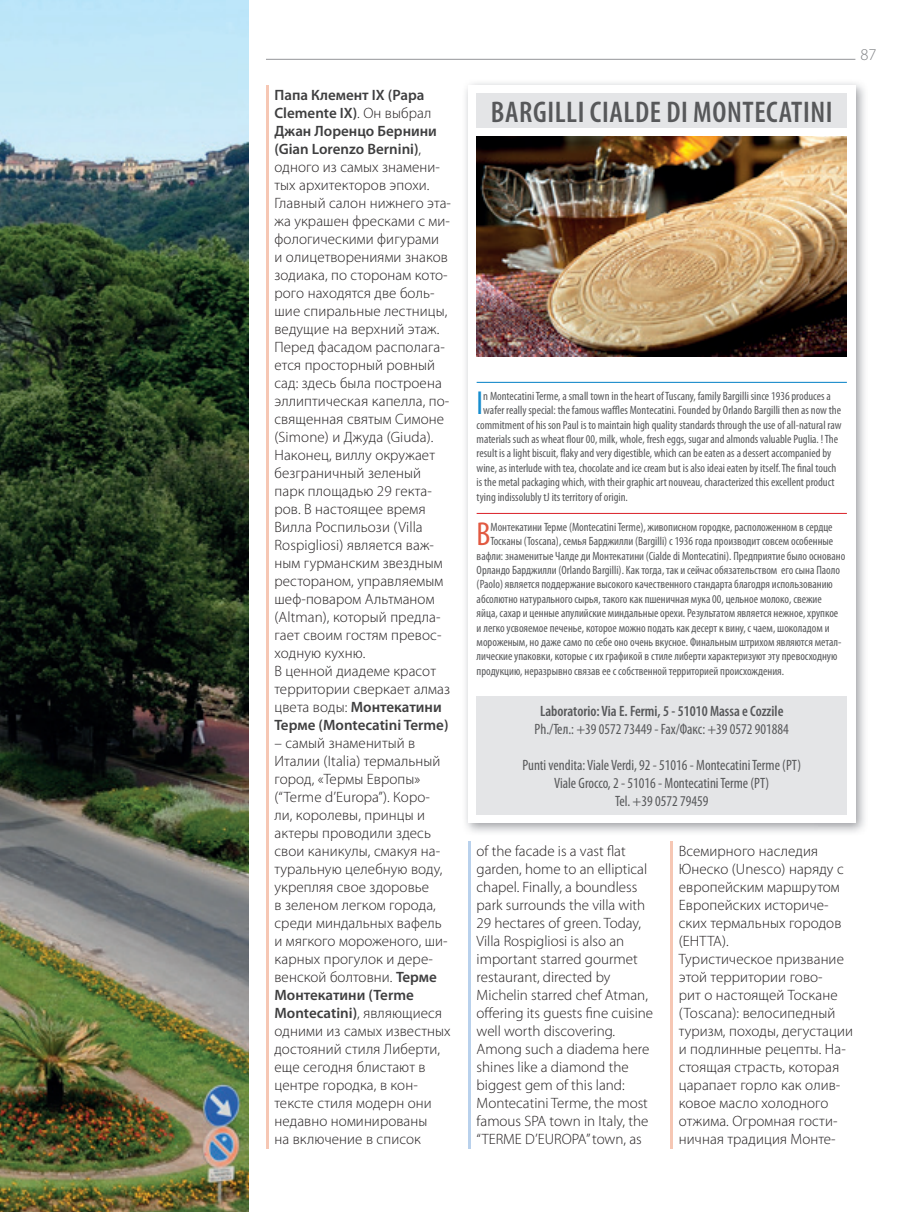
<style>
.page{position:relative;width:915px;height:1212px;background:#fff}
.page>*{position:absolute;margin:0;border:0;box-sizing:border-box;transform-origin:0 0}
.t1{font:condensed 33.3px "Myriad Pro";color:#178dce}
.t2{font:condensed 33.3px "Myriad Pro";color:#e15941}
.t3{font:600 condensed 30px "Myriad Pro";letter-spacing:.02em;color:#57585a}
.t4{font:300 16.5px "Myriad Pro";color:#808285}
.t5{font:300 15px/18px "Myriad Pro";letter-spacing:.005em;color:#231f20}
.t6{font:condensed 15px/18px "Myriad Pro";color:#57585a;text-align:center}
.t7{font:600 condensed 15px "Myriad Pro";color:#57585a}
.t8{font:condensed 12px "Myriad Pro";color:#57585a}
.s1{font-weight:600;color:#3e3e3f}
</style>
<div class="page">
<hr style="left:266px;top:59px;width:589px;height:1px;background:#939598">
<hr style="left:468px;top:841px;width:3px;height:307px;background:#b9d1ec">
<hr style="left:266px;top:85px;width:3px;height:1063px;background:#f6c7b4">
<hr style="left:670px;top:841px;width:3px;height:307px;background:#f6c7b4">
<img style="left:0;top:0;width:249px;height:1212px">
<img style="left:465px;top:83px;width:400px;height:750px">
<div style="left:468px;top:85px;width:387px;height:738px;background:#fff"></div>
<hr style="left:476px;top:382px;width:370px;height:1px;background:#007ec5">
<hr style="left:476px;top:513px;width:370px;height:1px;background:#da2128">
<div style="left:476px;top:696px;width:370px;height:118px;background:#e4e5e7"></div>
<div style="left:476px;top:94px;width:370px;height:34px;background:#e4e5e7"></div>
<img style="left:476px;top:136px;width:370px;height:220px">
<p class="t5" style="left:274px;top:86px;width:178px"><span class="s1">Папа Клемент IX (Papa<br>Clemente IX)</span>. Он выбрал<br><span class="s1">Джан Лоренцо Бернини (Gian Lorenzo Bernini)</span>, одного из самых знамени&shy;тых архитекторов эпохи.<br>Главный салон нижнего эта&shy;жа украшен фресками с ми&shy;фологическими фигурами<br>и олицетворениями знаков зодиака, по сторонам кото&shy;рого находятся две боль&shy;шие спиральные лестницы, ведущие на верхний этаж.<br>Перед фасадом располага&shy;ется просторный ровный сад: здесь была построена эллиптическая капелла, по&shy;священная святым Симоне (Simone) и Джуда (Giuda).<br>Наконец, виллу окружает безграничный зеленый парк площадью 29 гекта&shy;ров. В настоящее время<br>Вилла Роспильози (Villa<br>Rospigliosi) является важ&shy;ным гурманским звездным рестораном, управляемым шеф-поваром Альтманом (Altman), который предла&shy;гает своим гостям превос&shy;ходную кухню.<br>В ценной диадеме красот территории сверкает алмаз цвета воды: <span class="s1">Монтекатини<br>Терме (Montecatini Terme)</span></p>
<p class="t5" style="left:274px;top:734px;width:177px">– самый знаменитый в<br>Италии (Italia) термальный город, «Термы Европы» (“Terme d’Europa”). Коро&shy;ли, королевы, принцы и актеры проводили здесь свои каникулы, смакуя на&shy;туральную целебную воду, укрепляя свое здоровье<br>в зеленом легком города, среди миндальных вафель и мягкого мороженого, ши&shy;карных прогулок и дере&shy;венской болтовни. <span class="s1">Терме<br>Монтекатини (Terme<br>Montecatini)</span>, являющиеся одними из самых известных достояний стиля Либерти, еще сегодня блистают в центре городка, в кон&shy;тексте стиля модерн они недавно номинированы<br>на включение в список</p>
<h2 class="t3" style="left:490px;top:95px;width:343px">BARGILLI CIALDE DI MONTECATINI</h2>
<p class="t4" style="left:860px;top:45px;width:18px">87</p>
<h1 class="t1" style="left:476px;top:383px;width:8px">I</h1>
<p class="t8" style="left:483px;top:388px;width:349px">n Montecatini Terme, a small town in the heart of Tuscany, family Bargilli since 1936 produces a</p>
<p class="t8" style="left:483px;top:403px;width:359px">wafer really special: the famous waffles Montecatini. Founded by Orlando Bargilli then as now the</p>
<p class="t8" style="left:476px;top:417px;width:366px">commitment of his son Paul is to maintain high quality standards through the use of all-natural raw</p>
<p class="t8" style="left:476px;top:432px;width:363px">materials such as wheat flour 00, milk, whole, fresh eggs, sugar and almonds valuable Puglia. ! The</p>
<p class="t8" style="left:476px;top:446px;width:356px">result is a light biscuit, flaky and very digestible, which can be eaten as a dessert accompanied by</p>
<p class="t8" style="left:476px;top:460px;width:361px">wine, as interlude with tea, chocolate and ice cream but is also ideai eaten by itself. The final touch</p>
<p class="t8" style="left:476px;top:475px;width:359px">is the metal packaging which, with their graphic art nouveau, characterized this excellent product</p>
<p class="t8" style="left:476px;top:489px;width:153px">tying indissolubly tJ its territory of origin.</p>
<h1 class="t2" style="left:476px;top:514px;width:15px">В</h1>
<p class="t8" style="left:490px;top:520px;width:343px">Монтекатини Терме (Montecatini Terme), живописном городке, расположенном в сердце</p>
<p class="t8" style="left:490px;top:534px;width:344px">Тосканы (Toscana), семья Барджилли (Bargilli) c 1936 года производит совсем особенные</p>
<p class="t8" style="left:476px;top:548px;width:370px">вафли: знаменитые Чалде ди Монтекатини (Cialde di Montecatini). Предприятие было основано</p>
<p class="t8" style="left:476px;top:563px;width:365px">Орландо Барджилли (Orlando Bargilli). Как тогда, так и сейчас обязательством его сына Паоло</p>
<p class="t8" style="left:476px;top:577px;width:357px">(Paolo) является поддержание высокого качественного стандарта благодря использованию</p>
<p class="t8" style="left:476px;top:592px;width:346px">абсолютно натурального сырья, такого как пшеничная мука 00, цельное молоко, свежие</p>
<p class="t8" style="left:476px;top:606px;width:363px">яйца, сахар и ценные апулийские миндальные орехи. Результатом является нежное, хрупкое</p>
<p class="t8" style="left:476px;top:620px;width:354px">и легко усвояемое печенье, которое можно подать как десерт к вину, с чаем, шоколадом и</p>
<p class="t8" style="left:476px;top:635px;width:366px">мороженым, но даже само по себе оно очень вкусное. Финальным штрихом являются метал-</p>
<p class="t8" style="left:476px;top:649px;width:362px">лические упаковки, которые с их графикой в стиле либерти характеризуют эту превосходную</p>
<p class="t8" style="left:476px;top:664px;width:309px">продукцию, неразрывно связав ее с собственной территорией происхождения.</p>
<p class="t7" style="left:540px;top:703px;width:245px">Laboratorio: Via E. Fermi, 5 - 51010 Massa e Cozzile</p>
<p class="t6" style="left:534px;top:720px;width:256px">Ph./Тел.: +39 0572 73449 - Fax/Факс: +39 0572 901884</p>
<p class="t6" style="left:522px;top:756px;width:280px">Punti vendita: Viale Verdi, 92 - 51016 - Montecatini Terme (PT)<br>Viale Grocco, 2 - 51016 - Montecatini Terme (PT)<br>Tel. +39 0572 79459</p>
<p class="t5" style="left:476px;top:842px;width:178px">of the facade is a vast flat garden, home to an elliptical chapel. Finally, a boundless park surrounds the villa with<br>29 hectares of green. Today,<br>Villa Rospigliosi is also an important starred gourmet restaurant, directed by<br>Michelin starred chef Atman, offering its guests fine cuisine well worth discovering.<br>Among such a diadema here shines like a diamond the biggest gem of this land:<br>Montecatini Terme, the most famous SPA town in Italy, the “TERME D’EUROPA” town, as</p>
<p class="t5" style="left:678px;top:842px;width:176px">Всемирного наследия<br>Юнеско (Unesco) наряду с европейским маршрутом<br>Европейских историче&shy;ских термальных городов (EHTTA).<br>Туристическое призвание этой территории гово-<br>рит о настоящей Тоскане (Toscana): велосипедный туризм, походы, дегустации и подлинные рецепты. На&shy;стоящая страсть, которая царапает горло как олив&shy;ковое масло холодного отжима. Огромная гости&shy;ничная традиция Монте-</p>
</div>
